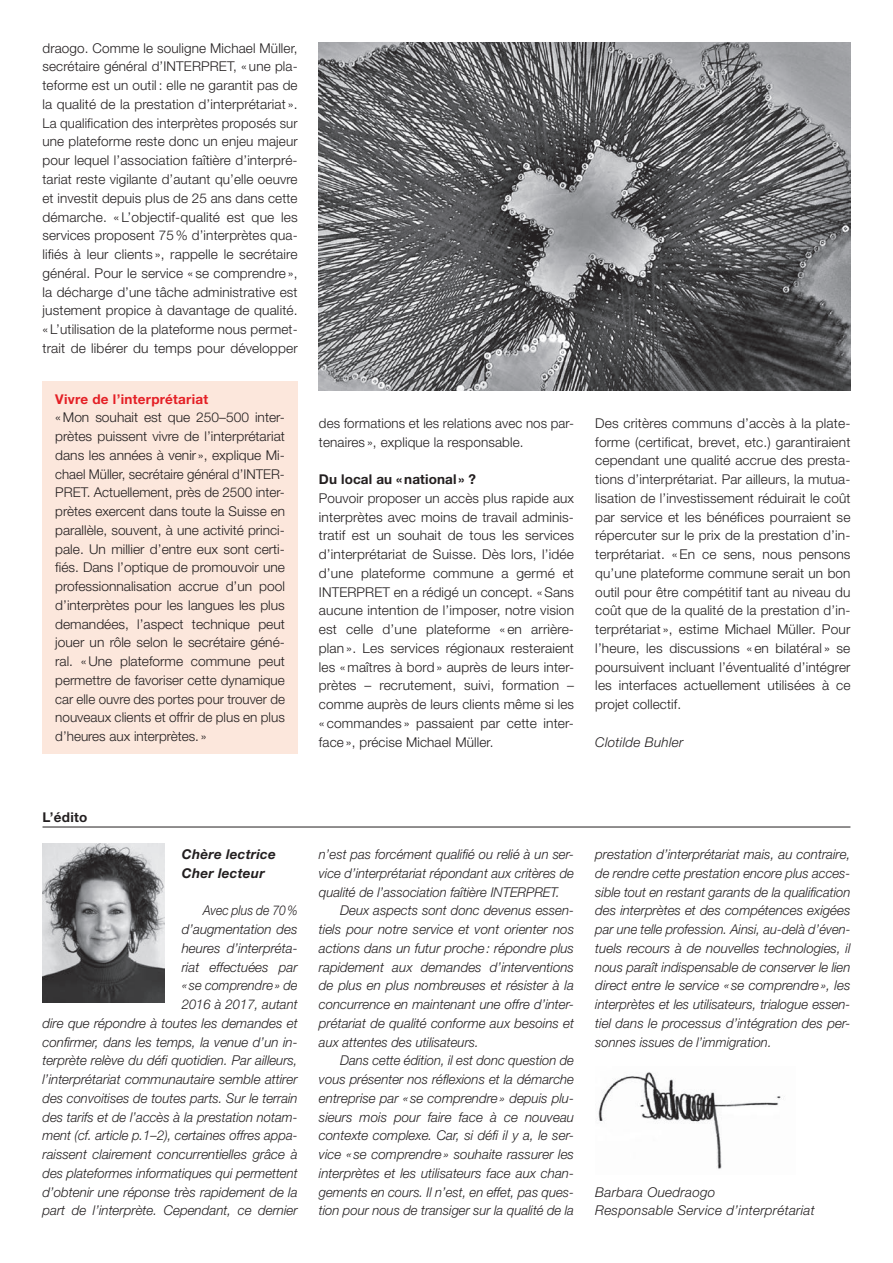
<style>
.page{position:relative;width:893px;height:1263px;background:#fff}
.page>*{position:absolute;margin:0;border:0;box-sizing:border-box;transform-origin:0 0}
.t1{font:300 13.5px/18.8px "Helvetica Neue LT Std";letter-spacing:.01em;color:#231f20;text-align:justify}
.t2{font:italic 300 13.5px/18.8px "Helvetica Neue LT Std";color:#231f20;text-align:justify}
.t3{font:italic 300 13.5px/18.8px "Helvetica Neue LT Std";color:#231f20;text-align:right;scale:.9 1}
.t4{font:italic 300 13.5px/18.8px "Helvetica Neue LT Std";letter-spacing:.02em;color:#231f20}
.t5{font:700 13.5px "Helvetica Neue LT Std";letter-spacing:.01em;color:#231f20}
.t6{font:italic 700 13.5px/18.8px "Helvetica Neue LT Std";letter-spacing:.02em;color:#231f20}
.t7{font:700 13.5px "Helvetica Neue LT Std";letter-spacing:.02em;color:#e41f25}
</style>
<div class="page">
<img style="left:598px;top:1072px;width:183px;height:97px">
<hr style="left:43px;top:827px;width:807px;height:1px;background:#231f20">
<img style="left:43px;top:843px;width:122px;height:159px">
<div style="left:43px;top:381px;width:255px;height:373px;background:#fce7dc"></div>
<img style="left:319px;top:43px;width:531px;height:347px">
<p class="t1" style="left:43px;top:38px;width:257px">draogo. Comme le souligne Michael Müller, secrétaire général d’INTERPRET, « une pla&shy;teforme est un outil : elle ne garantit pas de la qualité de la prestation d’interprétariat ».<br>La qualification des interprètes proposés sur une plateforme reste donc un enjeu majeur pour lequel l’association faîtière d’interpré&shy;tariat reste vigilante d’autant qu’elle oeuvre et investit depuis plus de 25 ans dans cette démarche. « L’objectif-qualité est que les services proposent 75% d’interprètes qua&shy;lifiés à leur clients », rappelle le secrétaire général. Pour le service « se comprendre », la décharge d’une tâche administrative est justement propice à davantage de qualité. « L’utilisation de la plateforme nous permet&shy;trait de libérer du temps pour développer</p>
<p class="t7" style="left:55px;top:390px;width:154px">Vivre de l’interprétariat</p>
<p class="t1" style="left:55px;top:408px;width:231px">«Mon souhait est que 250–500 inter&shy;prètes puissent vivre de l’interprétariat dans les années à venir », explique Mi&shy;chael Müller, secrétaire général d’INTER-PRET. Actuellement, près de 2500 inter&shy;prètes exercent dans toute la Suisse en parallèle, souvent, à une activité princi&shy;pale. Un millier d’entre eux sont certi&shy;fiés. Dans l’optique de promouvoir une professionnalisation accrue d’un pool d’interprètes pour les langues les plus demandées, l’aspect technique peut jouer un rôle selon le secrétaire géné&shy;ral. «Une plateforme commune peut permettre de favoriser cette dynamique car elle ouvre des portes pour trouver de nouveaux clients et offrir de plus en plus d’heures aux interprètes. »</p>
<p class="t1" style="left:319px;top:413px;width:257px">des formations et les relations avec nos par&shy;tenaires », explique la responsable.</p>
<p class="t5" style="left:319px;top:471px;width:159px">Du local au «national » ?</p>
<p class="t1" style="left:319px;top:488px;width:257px">Pouvoir proposer un accès plus rapide aux interprètes avec moins de travail adminis&shy;tratif est un souhait de tous les services d’interprétariat de Suisse. Dès lors, l’idée d’une plateforme commune a germé et INTERPRET en a rédigé un concept. «Sans aucune intention de l’imposer, notre vision est celle d’une plateforme « en arrière&shy;plan ». Les services régionaux resteraient les « maîtres à bord » auprès de leurs inter&shy;prètes – recrutement, suivi, formation – comme auprès de leurs clients même si les « commandes » passaient par cette inter&shy;face », précise Michael Müller.</p>
<p class="t1" style="left:595px;top:413px;width:257px">Des critères communs d’accès à la plate&shy;forme (certificat, brevet, etc.) garantiraient cependant une qualité accrue des presta&shy;tions d’interprétariat. Par ailleurs, la mutua&shy;lisation de l’investissement réduirait le coût par service et les bénéfices pourraient se répercuter sur le prix de la prestation d’in&shy;terprétariat. «En ce sens, nous pensons qu’une plateforme commune serait un bon outil pour être compétitif tant au niveau du coût que de la qualité de la prestation d’in&shy;terprétariat », estime Michael Müller. Pour l’heure, les discussions « en bilatéral » se poursuivent incluant l’éventualité d’intégrer les interfaces actuellement utilisées à ce projet collectif.</p>
<p class="t4" style="left:595px;top:732px;width:90px">Clotilde Buhler</p>
<p class="t5" style="left:43px;top:808px;width:46px">L’édito</p>
<p class="t6" style="left:182px;top:844px;width:96px">Chère lectrice<br>Cher lecteur</p>
<p class="t3" style="left:43px;top:901px;width:285px">Avec plus de 70%<br>d’augmentation des<br>heures d’interpréta-<br>riat effectuées par<br>« se comprendre» de<br>2016 à 2017, autant<br>dire que répondre à toutes les demandes et confirmer, dans les temps, la venue d’un in&shy;terprète relève du défi quotidien. Par ailleurs, l’interprétariat communautaire semble attirer des convoitises de toutes parts. Sur le terrain des tarifs et de l’accès à la prestation notam&shy;ment (cf. article p.1–2), certaines offres appa&shy;raissent clairement concurrentielles grâce à des plateformes informatiques qui permettent d’obtenir une réponse très rapidement de la part de l’interprète. Cependant, ce dernier</p>
<p class="t2" style="left:319px;top:845px;width:257px">n’est pas forcément qualifié ou relié à un ser&shy;vice d’interprétariat répondant aux critères de qualité de l’association faîtière INTERPRET.</p>
<p class="t2" style="left:319px;top:901px;width:257px;text-indent:21px">Deux aspects sont donc devenus essen&shy;tiels pour notre service et vont orienter nos actions dans un futur proche: répondre plus rapidement aux demandes d’interventions de plus en plus nombreuses et résister à la concurrence en maintenant une offre d’inter&shy;prétariat de qualité conforme aux besoins et aux attentes des utilisateurs.</p>
<p class="t2" style="left:319px;top:1051px;width:257px;text-indent:21px">Dans cette édition, il est donc question de vous présenter nos réflexions et la démarche entreprise par « se comprendre» depuis plu&shy;sieurs mois pour faire face à ce nouveau contexte complexe. Car, si défi il y a, le ser&shy;vice « se comprendre» souhaite rassurer les interprètes et les utilisateurs face aux chan&shy;gements en cours. Il n’est, en effet, pas ques&shy;tion pour nous de transiger sur la qualité de la</p>
<p class="t2" style="left:595px;top:845px;width:257px">prestation d’interprétariat mais, au contraire, de rendre cette prestation encore plus acces&shy;sible tout en restant garants de la qualification des interprètes et des compétences exigées par une telle profession. Ainsi, au-delà d’éven&shy;tuels recours à de nouvelles technologies, il nous paraît indispensable de conserver le lien direct entre le service « se comprendre», les interprètes et les utilisateurs, trialogue essen&shy;tiel dans le processus d’intégration des per&shy;sonnes issues de l’immigration.</p>
<p class="t4" style="left:595px;top:1182px;width:221px">Barbara Ouedraogo<br>Responsable Service d’interprétariat</p>
</div>
